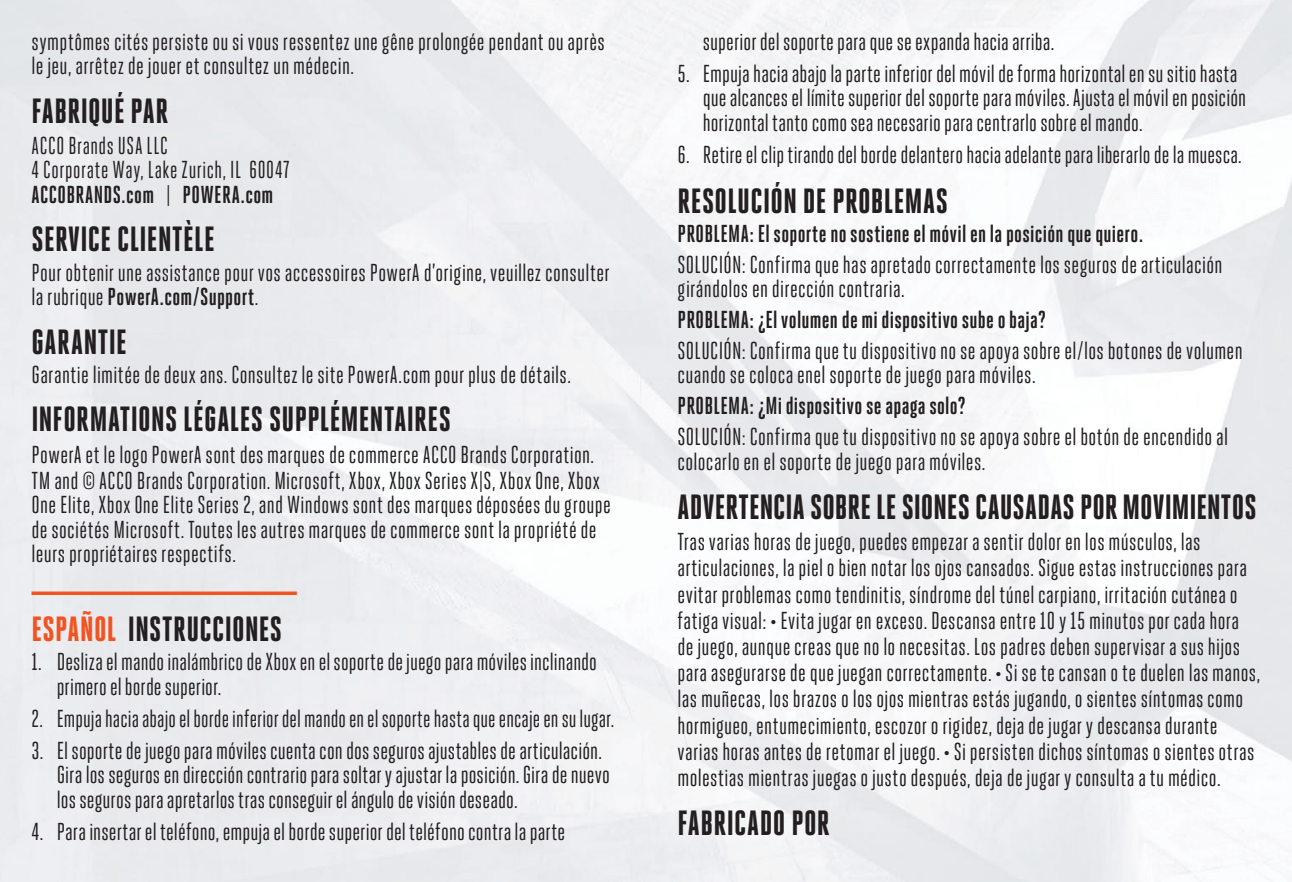
<style>
.page{position:relative;width:1292px;height:882px;background:#fff}
.page>*{position:absolute;margin:0;border:0;box-sizing:border-box;transform-origin:0 0}
.t1{font:800 35px "Heroic Condensed";letter-spacing:.01em;color:#231f20}
.t2{font:24.5px/24.5px "Heroic Condensed";letter-spacing:.01em;color:#231f20}
.t3{font:700 24.5px "Heroic Condensed";letter-spacing:.01em;color:#231f20}
.t4{font:24.5px "Heroic Condensed";letter-spacing:.01em;color:#231f20;scale:.96 1}
.t5{font:24.5px/24.5px "Heroic Condensed";letter-spacing:.03em;color:#231f20;scale:.95 1}
.s1{font-weight:700}
.s2{color:#f15322}
</style>
<div class="page">
<hr style="left:32px;top:592px;width:265px;height:3px;background:#f15322">
<p class="t2" style="left:32px;top:29px;width:575px">symptômes cités persiste ou si vous ressentez une gêne prolongée pendant ou après le jeu, arrêtez de jouer et consultez un médecin.</p>
<h1 class="t1" style="left:32px;top:91px;width:138px">FABRIQUÉ PAR</h1>
<p class="t5" style="left:32px;top:133px;width:273px">ACCO Brands USA LLC<br>4 Corporate Way, Lake Zurich, IL 60047<br><span class="s1">ACCOBRANDS.com</span> | <span class="s1">POWERA.com</span></p>
<h1 class="t1" style="left:32px;top:220px;width:185px">SERVICE CLIENTÈLE</h1>
<p class="t2" style="left:32px;top:260px;width:580px">Pour obtenir une assistance pour vos accessoires PowerA d’origine, veuillez consulter la rubrique <span class="s1">PowerA.com/Support</span>.</p>
<h1 class="t1" style="left:32px;top:322px;width:97px">GARANTIE</h1>
<p class="t2" style="left:32px;top:363px;width:541px">Garantie limitée de deux ans. Consultez le site PowerA.com pour plus de détails.</p>
<h1 class="t1" style="left:32px;top:400px;width:421px">INFORMATIONS LÉGALES SUPPLÉMENTAIRES</h1>
<p class="t2" style="left:32px;top:442px;width:581px">PowerA et le logo PowerA sont des marques de commerce ACCO Brands Corporation.<br>TM and © ACCO Brands Corporation. Microsoft, Xbox, Xbox Series X|S, Xbox One, Xbox One Elite, Xbox One Elite Series 2, and Windows sont des marques déposées du groupe de sociétés Microsoft. Toutes les autres marques de commerce sont la propriété de leurs propriétaires respectifs.</p>
<h1 class="t1" style="left:32px;top:609px;width:252px"><span class="s2">ESPAÑOL</span> INSTRUCCIONES</h1>
<p class="t2" style="left:57px;top:650px;width:542px;text-indent:-25px">1. Desliza el mando inalámbrico de Xbox en el soporte de juego para móviles inclinando primero el borde superior.</p>
<p class="t4" style="left:32px;top:705px;width:608px">2. Empuja hacia abajo el borde inferior del mando en el soporte hasta que encaje en su lugar.</p>
<p class="t2" style="left:57px;top:738px;width:555px;text-indent:-25px">3. El soporte de juego para móviles cuenta con dos seguros ajustables de articulación.<br>Gira los seguros en dirección contrario para soltar y ajustar la posición. Gira de nuevo los seguros para apretarlos tras conseguir el ángulo de visión deseado.</p>
<p class="t2" style="left:32px;top:820px;width:535px">4. Para insertar el teléfono, empuja el borde superior del teléfono contra la parte</p>
<p class="t2" style="left:702px;top:29px;width:353px">superior del soporte para que se expanda hacia arriba.</p>
<p class="t2" style="left:702px;top:61px;width:545px;text-indent:-25px">5. Empuja hacia abajo la parte inferior del móvil de forma horizontal en su sitio hasta que alcances el límite superior del soporte para móviles. Ajusta el móvil en posición horizontal tanto como sea necesario para centrarlo sobre el mando.</p>
<p class="t2" style="left:677px;top:142px;width:566px">6. Retire el clip tirando del borde delantero hacia adelante para liberarlo de la muesca.</p>
<h1 class="t1" style="left:677px;top:181px;width:272px">RESOLUCIÓN DE PROBLEMAS</h1>
<p class="t3" style="left:677px;top:220px;width:467px">PROBLEMA: El soporte no sostiene el móvil en la posición que quiero.</p>
<p class="t2" style="left:677px;top:252px;width:546px">SOLUCIÓN: Confirma que has apretado correctamente los seguros de articulación girándolos en dirección contraria.</p>
<p class="t3" style="left:677px;top:306px;width:370px">PROBLEMA: ¿El volumen de mi dispositivo sube o baja?</p>
<p class="t2" style="left:677px;top:338px;width:566px">SOLUCIÓN: Confirma que tu dispositivo no se apoya sobre el/los botones de volumen cuando se coloca enel soporte de juego para móviles.</p>
<p class="t3" style="left:677px;top:392px;width:290px">PROBLEMA: ¿Mi dispositivo se apaga solo?</p>
<p class="t2" style="left:677px;top:424px;width:552px;line-height:25.6px">SOLUCIÓN: Confirma que tu dispositivo no se apoya sobre el botón de encendido al colocarlo en el soporte de juego para móviles.</p>
<h1 class="t1" style="left:677px;top:487px;width:580px">ADVERTENCIA SOBRE LE SIONES CAUSADAS POR MOVIMIENTOS</h1>
<p class="t2" style="left:677px;top:529px;width:584px;line-height:26.2px">Tras varias horas de juego, puedes empezar a sentir dolor en los músculos, las articulaciones, la piel o bien notar los ojos cansados. Sigue estas instrucciones para evitar problemas como tendinitis, síndrome del túnel carpiano, irritación cutánea o fatiga visual: • Evita jugar en exceso. Descansa entre 10 y 15 minutos por cada hora de juego, aunque creas que no lo necesitas. Los padres deben supervisar a sus hijos para asegurarse de que juegan correctamente. • Si se te cansan o te duelen las manos, las muñecas, los brazos o los ojos mientras estás jugando, o sientes síntomas como hormigueo, entumecimiento, escozor o rigidez, deja de jugar y descansa durante varias horas antes de retomar el juego. • Si persisten dichos síntomas o sientes otras molestias mientras juegas o justo después, deja de jugar y consulta a tu médico.</p>
<h1 class="t1" style="left:677px;top:803px;width:153px">FABRICADO POR</h1>
</div>
